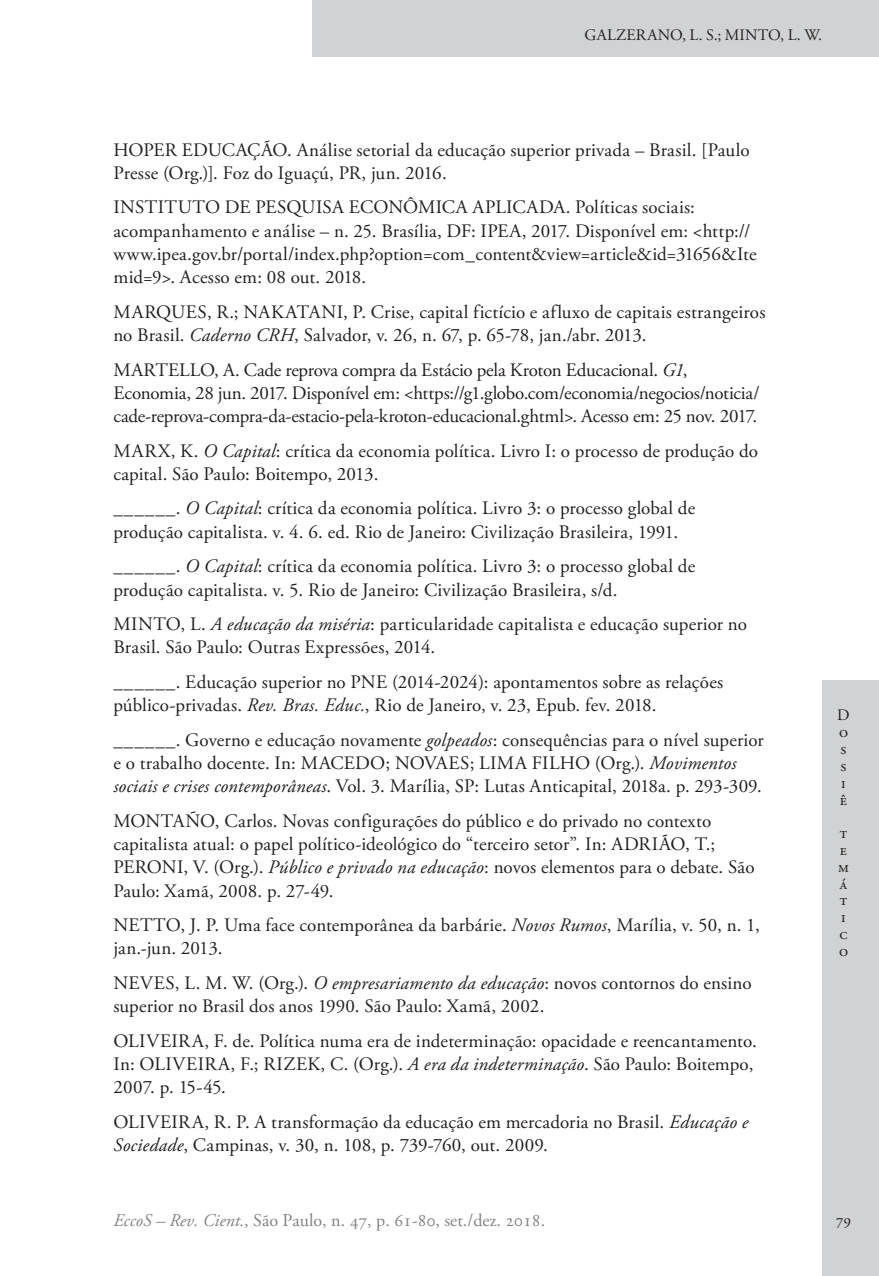
<style>
.page{position:relative;width:879px;height:1276px;background:#fff}
.page>*{position:absolute;margin:0;border:0;box-sizing:border-box;transform-origin:0 0}
.Ec_Referencias{font:19px/23.2px "Adobe Garamond Pro";letter-spacing:.005em;color:#231f20}
.t1{font:18px "Adobe Garamond Pro";color:#808285}
.t2{font:16px/16.8px "Adobe Garamond Pro";letter-spacing:.01em;color:#231f20}
.s1{font-style:italic}
</style>
<div class="page">
<div style="left:312px;top:0;width:567px;height:57px;background:#d1d2d4"></div>
<div style="left:822px;top:680px;width:57px;height:596px;background:#d1d2d4"></div>
<p class="t2" style="left:584px;top:27px;width:239px">GALZERANO, L. S.; MINTO, L. W.</p>
<p class="Ec_Referencias" style="left:113px;top:139px;width:638px">HOPER EDUCAÇÃO. Análise setorial da educação superior privada – Brasil. [Paulo<br>Presse (Org.)]. Foz do Iguaçú, PR, jun. 2016.</p>
<p class="Ec_Referencias" style="left:113px;top:196px;width:644px">INSTITUTO DE PESQUISA ECONÔMICA APLICADA. Políticas sociais: acompanhamento e análise – n. 25. Brasília, DF: IPEA, 2017. Disponível em: &lt;http:// www.ipea.gov.br/portal/index.php?option=com_content&amp;view=article&amp;id=31656&amp;Ite mid=9&gt;. Acesso em: 08 out. 2018.</p>
<p class="Ec_Referencias" style="left:113px;top:301px;width:653px">MARQUES, R.; NAKATANI, P. Crise, capital fictício e afluxo de capitais estrangeiros no Brasil. <span class="s1">Caderno CRH</span>, Salvador, v. 26, n. 67, p. 65-78, jan./abr. 2013.</p>
<p class="Ec_Referencias" style="left:113px;top:358px;width:648px">MARTELLO, A. Cade reprova compra da Estácio pela Kroton Educacional. <span class="s1">G1</span>,<br>Economia, 28 jun. 2017. Disponível em: &lt;https://g1.globo.com/economia/negocios/noticia/ cade-reprova-compra-da-estacio-pela-kroton-educacional.ghtml&gt;. Acesso em: 25 nov. 2017.</p>
<p class="Ec_Referencias" style="left:113px;top:440px;width:646px">MARX, K. <span class="s1">O Capital</span>: crítica da economia política. Livro I: o processo de produção do capital. São Paulo: Boitempo, 2013.</p>
<p class="Ec_Referencias" style="left:113px;top:497px;width:583px">______. <span class="s1">O Capital</span>: crítica da economia política. Livro 3: o processo global de produção capitalista. v. 4. 6. ed. Rio de Janeiro: Civilização Brasileira, 1991.</p>
<p class="Ec_Referencias" style="left:113px;top:555px;width:583px">______. <span class="s1">O Capital</span>: crítica da economia política. Livro 3: o processo global de produção capitalista. v. 5. Rio de Janeiro: Civilização Brasileira, s/d.</p>
<p class="Ec_Referencias" style="left:113px;top:613px;width:635px">MINTO, L. <span class="s1">A educação da miséria</span>: particularidade capitalista e educação superior no<br>Brasil. São Paulo: Outras Expressões, 2014.</p>
<p class="Ec_Referencias" style="left:113px;top:671px;width:611px">______. Educação superior no PNE (2014-2024): apontamentos sobre as relações público-privadas. <span class="s1">Rev. Bras. Educ.</span>, Rio de Janeiro, v. 23, Epub. fev. 2018.</p>
<p class="Ec_Referencias" style="left:113px;top:729px;width:652px">______. Governo e educação novamente <span class="s1">golpeados</span>: consequências para o nível superior e o trabalho docente. In: MACEDO; NOVAES; LIMA FILHO (Org.). <span class="s1">Movimentos sociais e crises contemporâneas</span>. Vol. 3. Marília, SP: Lutas Anticapital, 2018a. p. 293-309.</p>
<p class="Ec_Referencias" style="left:113px;top:810px;width:643px">MONTAÑO, Carlos. Novas configurações do público e do privado no contexto capitalista atual: o papel político-ideológico do “terceiro setor”. In: ADRIÃO, T.; PERONI, V. (Org.). <span class="s1">Público e privado na educação</span>: novos elementos para o debate. São Paulo: Xamã, 2008. p. 27-49.</p>
<p class="Ec_Referencias" style="left:113px;top:914px;width:648px">NETTO, J. P. Uma face contemporânea da barbárie. <span class="s1">Novos Rumos</span>, Marília, v. 50, n. 1, jan.-jun. 2013.</p>
<p class="Ec_Referencias" style="left:113px;top:972px;width:640px">NEVES, L. M. W. (Org.). <span class="s1">O empresariamento da educação</span>: novos contornos do ensino superior no Brasil dos anos 1990. São Paulo: Xamã, 2002.</p>
<p class="Ec_Referencias" style="left:113px;top:1030px;width:645px">OLIVEIRA, F. de. Política numa era de indeterminação: opacidade e reencantamento.<br>In: OLIVEIRA, F.; RIZEK, C. (Org.). <span class="s1">A era da indeterminação</span>. São Paulo: Boitempo,<br>2007. p. 15-45.</p>
<p class="Ec_Referencias" style="left:113px;top:1111px;width:636px">OLIVEIRA, R. P. A transformação da educação em mercadoria no Brasil. <span class="s1">Educação e<br>Sociedade</span>, Campinas, v. 30, n. 108, p. 739-760, out. 2009.</p>
<p class="t2" style="left:837px;top:707px;width:14px">D o s s i ê</p>
<p class="t2" style="left:838px;top:825px;width:12px">t e m á t i c o</p>
<p class="t1" style="left:113px;top:1209px;width:433px"><span class="s1">EccoS – Rev. Cient.</span>, São Paulo, n. 47, p. 61-80, set./dez. 2018.</p>
<p class="t2" style="left:836px;top:1212px;width:17px">79</p>
</div>
